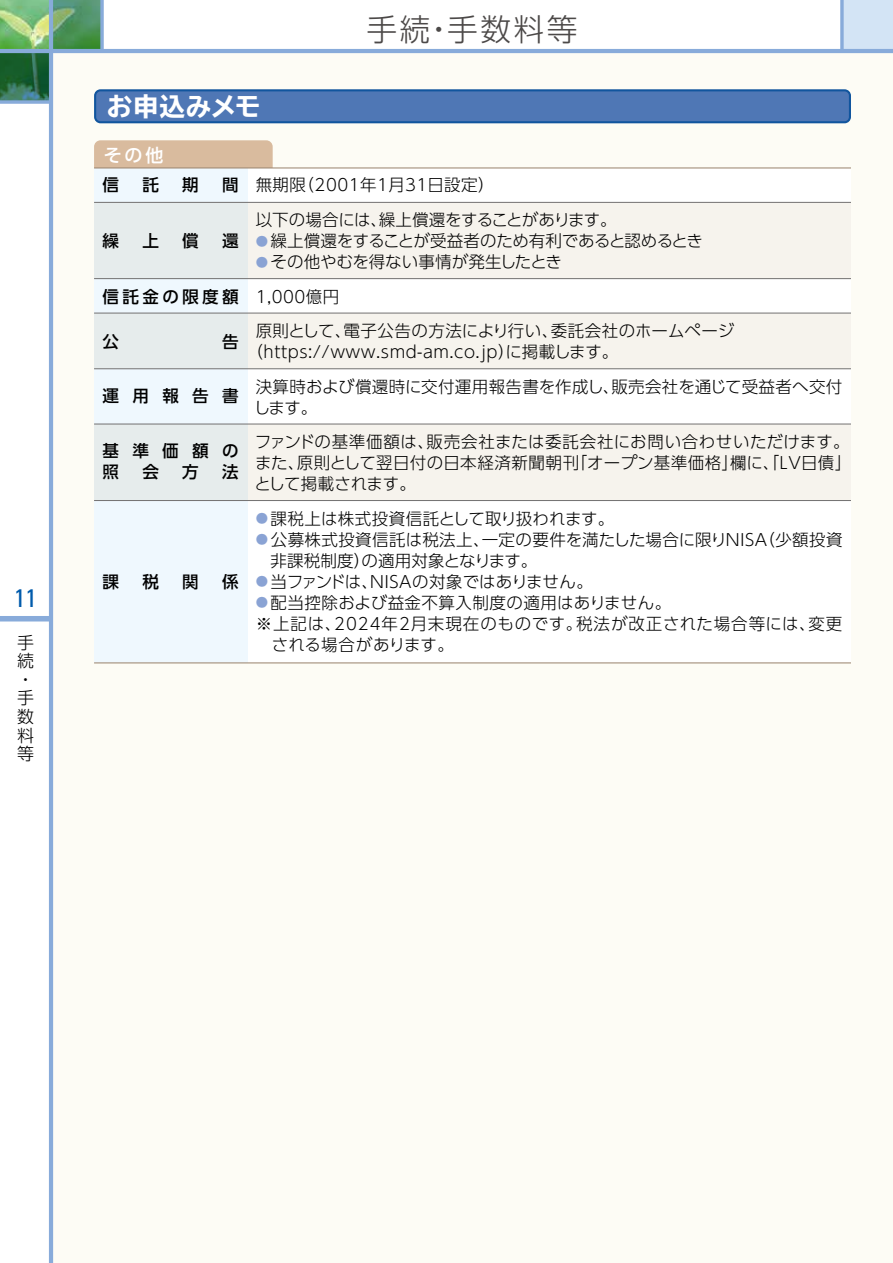
<style>
.page{position:relative;width:893px;height:1263px;background:#fff}
.page>*{position:absolute;margin:0;border:0;box-sizing:border-box;transform-origin:0 0}
.t1{font:300 30.75px "UD Shin Go Pro";letter-spacing:.08em;color:#4c4948}
.t2{font:700 expanded 25.5px "TBUD Go Std";letter-spacing:.025em;color:#fff}
.t3{font:condensed 25.5px "Univers";color:#005bac}
.t4{font:500 18px "UD Shin Go Pro";color:#fff}
.t5{font:300 16.95px/18.6px "UD Shin Go Pro";color:#000}
.t6{font:300 16.5px/34.5px "UD Shin Go Pro";letter-spacing:.01em;color:#000}
.t7{font:300 16.5px/34.5px "UD Shin Go Pro";letter-spacing:.03em;color:#000}
.t8{font:300 16.5px "UD Shin Go Pro";letter-spacing:.06em;color:#000}
.t9{font:500 16.5px/21px "UD Shin Go Pro";letter-spacing:.81em;color:#000}
.t10{font:300 16.5px "UD Shin Go Pro";letter-spacing:-.015em;color:#000}
.t11{font:500 16.5px "UD Shin Go Pro";letter-spacing:.205em;color:#000}
.s1{font-size:12.3px;color:#8aa3d4}
</style>
<div class="page">
<img style="left:0;top:0;width:49px;height:49px">
<svg style="left:0;top:53px;width:49px;height:47px;background:#22653e"></svg>
<svg style="left:53px;top:0;width:47px;height:49px;background:#52955f"></svg>
<div style="left:842px;top:0;width:51px;height:51px;background:#d3e4f5"></div>
<svg style="left:840px;top:0;width:4px;height:49px"></svg>
<div style="left:51px;top:51px;width:842px;height:1212px;background:#fdfcf5"></div>
<div style="left:0;top:616px;width:51px;height:5px;background:#88abda"></div>
<hr style="left:49px;top:0;width:4px;height:1263px;background:#88abda">
<hr style="left:0;top:49px;width:893px;height:4px;background:#88abda">
<svg style="left:0;top:100px;width:49px;height:4px"></svg>
<svg style="left:100px;top:0;width:4px;height:49px"></svg>
<div style="left:94px;top:140px;width:179px;height:34px;background:#d9bb9e;border-radius:6px"></div>
<div style="left:247px;top:168px;width:604px;height:495px;background:#fff"></div>
<div style="left:94px;top:168px;width:153px;height:495px;background:#eff8fe"></div>
<div style="left:94px;top:202px;width:757px;height:77px;background:linear-gradient(to right,#ebeeec,#fbf5ed)"></div>
<div style="left:94px;top:313px;width:757px;height:56px;background:linear-gradient(to right,#ebeeec,#fbf5ed)"></div>
<div style="left:94px;top:424px;width:757px;height:76px;background:linear-gradient(to right,#ebeeec,#fbf5ed)"></div>
<hr style="left:94px;top:167px;width:757px;height:1px;background:#9d8771">
<hr style="left:94px;top:202px;width:757px;height:1px;background:#727171">
<hr style="left:94px;top:278px;width:757px;height:1px;background:#727171">
<hr style="left:94px;top:313px;width:757px;height:1px;background:#727171">
<hr style="left:94px;top:368px;width:757px;height:1px;background:#727171">
<hr style="left:94px;top:424px;width:757px;height:1px;background:#727171">
<hr style="left:94px;top:500px;width:757px;height:1px;background:#727171">
<hr style="left:94px;top:662px;width:757px;height:1px;background:#9d8771">
<svg style="left:94px;top:89px;width:757px;height:34px;background:#4974b2"></svg>
<h2 class="t3" style="left:14px;top:582px;width:24px">11</h2>
<p class="t5" style="left:17px;top:632px;width:18px">手続・手数料等</p>
<h1 class="t1" style="left:366px;top:4px;width:213px">手続・手数料等</h1>
<h2 class="t2" style="left:107px;top:92px;width:155px">お申込みメモ</h2>
<p class="t4" style="left:104px;top:140px;width:61px">その他</p>
<p class="t9" style="left:103px;top:174px;width:18px">信</p>
<p class="t9" style="left:142px;top:174px;width:18px">託</p>
<p class="t9" style="left:182px;top:174px;width:18px">期</p>
<p class="t9" style="left:222px;top:174px;width:18px">間</p>
<p class="t9" style="left:103px;top:230px;width:18px">繰</p>
<p class="t9" style="left:142px;top:230px;width:18px">上</p>
<p class="t9" style="left:182px;top:230px;width:18px">償</p>
<p class="t9" style="left:222px;top:230px;width:18px">還</p>
<p class="t11" style="left:103px;top:283px;width:138px">信託金の限度額</p>
<p class="t9" style="left:103px;top:330px;width:18px">公</p>
<p class="t9" style="left:222px;top:330px;width:18px">告</p>
<p class="t9" style="left:103px;top:384px;width:138px">運用報告書</p>
<p class="t9" style="left:103px;top:440px;width:138px">基準価額の照</p>
<p class="t6" style="left:256px;top:167px;width:363px">無期限（2001年1月31日設定）<br>以下の場合には、繰上償還をすることがあります。</p>
<p class="t10" style="left:256px;top:227px;width:449px"><span class="s1">●</span> 繰上償還をすることが受益者のため有利であると認めるとき</p>
<p class="t6" style="left:256px;top:244px;width:480px"><span class="s1">●</span> その他やむを得ない事情が発生したとき<br>1,000億円<br>原則として、電子公告の方法により行い、委託会社のホームページ</p>
<p class="t6" style="left:256px;top:334px;width:588px;text-indent:-9px">（https://www.smd-am.co.jp）に掲載します。<br>決算時および償還時に交付運用報告書を作成し、販売会社を通じて受益者へ交付</p>
<p class="t7" style="left:254px;top:389px;width:597px">します。<br>ファンドの基準価額は、販売会社または委託会社にお問い合わせいただけます。</p>
<p class="t6" style="left:255px;top:452px;width:598px;line-height:21px">また、原則として翌日付の日本経済新聞朝刊「オープン基準価格」欄に、「ＬＶ日債」として掲載されます。</p>
<p class="t6" style="left:256px;top:500px;width:360px"><span class="s1">●</span> 課税上は株式投資信託として取り扱われます。</p>
<p class="t6" style="left:271px;top:528px;width:573px;line-height:21px;text-indent:-15px"><span class="s1">●</span> 公募株式投資信託は税法上、一定の要件を満たした場合に限りNISA（少額投資非課税制度）の適用対象となります。</p>
<p class="t6" style="left:256px;top:563px;width:339px"><span class="s1">●</span> 当ファンドは、NISAの対象ではありません。</p>
<p class="t7" style="left:256px;top:584px;width:417px"><span class="s1">●</span> 配当控除および益金不算入制度の適用はありません。</p>
<p class="t8" style="left:256px;top:610px;width:588px">※上記は、2024年2月末現在のものです。税法が改正された場合等には、変更</p>
<p class="t6" style="left:272px;top:626px;width:184px">される場合があります。</p>
<p class="t9" style="left:142px;top:461px;width:18px">会</p>
<p class="t9" style="left:182px;top:461px;width:18px">方</p>
<p class="t9" style="left:222px;top:461px;width:18px">法</p>
<p class="t9" style="left:103px;top:570px;width:18px">課</p>
<p class="t9" style="left:142px;top:570px;width:18px">税</p>
<p class="t9" style="left:182px;top:570px;width:18px">関</p>
<p class="t9" style="left:222px;top:570px;width:18px">係</p>
</div>
